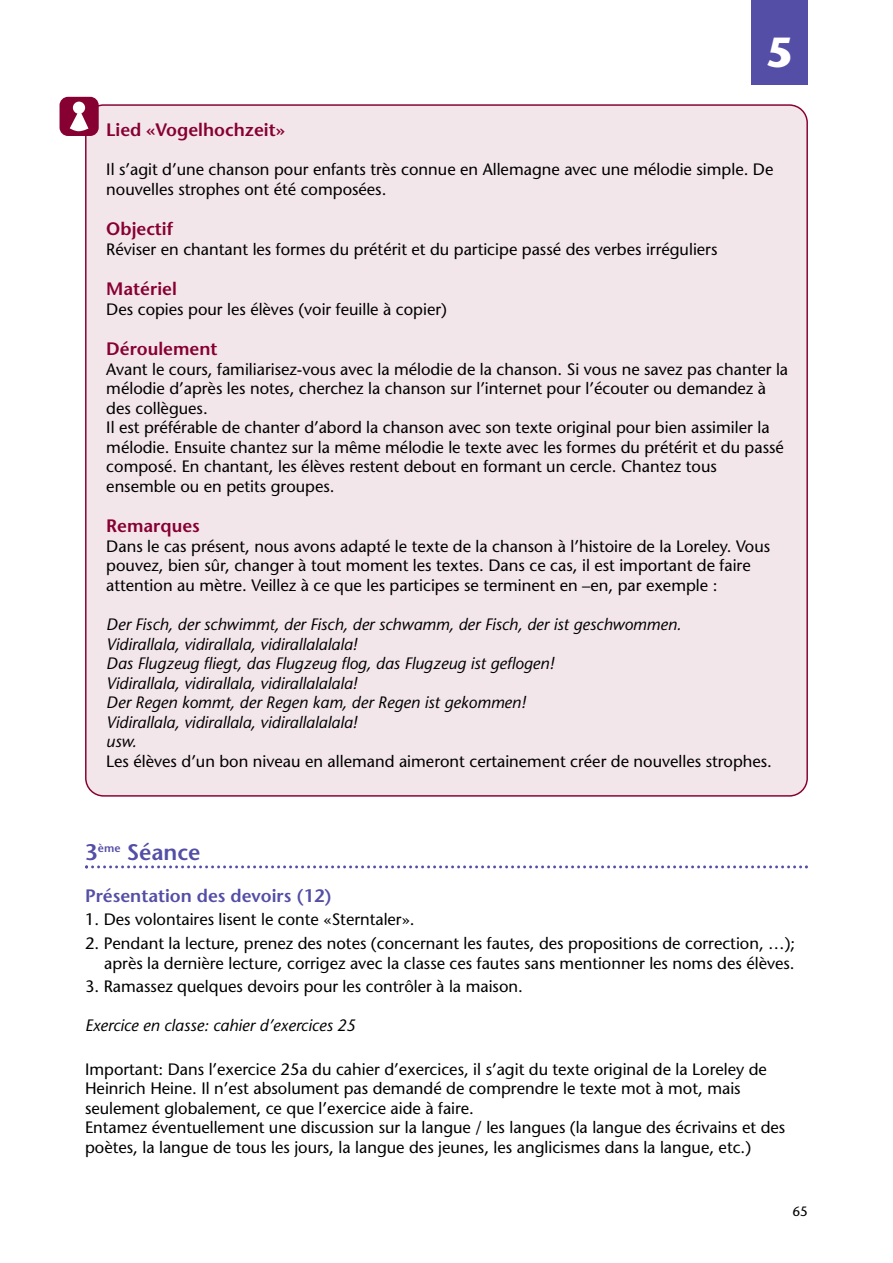
<style>
.page{position:relative;width:893px;height:1263px;background:#fff}
.page>*{position:absolute;margin:0;border:0;box-sizing:border-box;transform-origin:0 0}
.t1{font:700 42px "Stone Sans";color:#fff}
.t2{font:600 22.5px "Stone Sans";color:#544ea6}
.t3{font:600 18px "Stone Sans";color:#870032}
.t4{font:600 18px "Stone Sans";color:#544ea6}
.t5{font:16.5px/19.5px "Stone Sans";color:#000}
.t6{font:italic 16.5px/19.5px "Stone Sans";color:#000}
.t7{font:13.5px "Stone Sans";color:#000}
</style>
<div class="page">
<div style="left:751px;top:0;width:57px;height:85px;background:#544ea6"></div>
<div style="left:85px;top:104px;width:723px;height:693px;background:#f3e6eb"></div>
<div style="left:60px;top:97px;width:39px;height:39px;background:#870032;border-radius:9px"></div>
<div style="left:73px;top:102px;width:12px;height:12px;background:#fff;border-radius:50%"></div>
<svg style="left:70px;top:112px;width:18px;height:19px"></svg>
<svg style="left:85px;top:865px;width:723px;height:3px"></svg>
<h1 class="t1" style="left:766px;top:36px;width:28px">5</h1>
<p class="t3" style="left:106px;top:123px;width:180px">Lied «Vogelhochzeit»</p>
<p class="t5" style="left:106px;top:162px;width:669px">Il s’agit d’une chanson pour enfants très connue en Allemagne avec une mélodie simple. De nouvelles strophes ont été composées.</p>
<p class="t3" style="left:106px;top:222px;width:68px">Objectif</p>
<p class="t5" style="left:106px;top:241px;width:613px">Réviser en chantant les formes du prétérit et du participe passé des verbes irréguliers</p>
<p class="t3" style="left:106px;top:282px;width:72px">Matériel</p>
<p class="t5" style="left:106px;top:301px;width:342px">Des copies pour les élèves (voir feuille à copier)</p>
<p class="t3" style="left:106px;top:342px;width:113px">Déroulement</p>
<p class="t5" style="left:106px;top:361px;width:683px">Avant le cours, familiarisez-vous avec la mélodie de la chanson. Si vous ne savez pas chanter la mélodie d’après les notes, cherchez la chanson sur l’internet pour l’écouter ou demandez à des collègues.<br>Il est préférable de chanter d’abord la chanson avec son texte original pour bien assimiler la mélodie. Ensuite chantez sur la même mélodie le texte avec les formes du prétérit et du passé composé. En chantant, les élèves restent debout en formant un cercle. Chantez tous ensemble ou en petits groupes.</p>
<p class="t3" style="left:106px;top:519px;width:95px">Remarques</p>
<p class="t5" style="left:106px;top:538px;width:665px">Dans le cas présent, nous avons adapté le texte de la chanson à l’histoire de la Loreley. Vous pouvez, bien sûr, changer à tout moment les textes. Dans ce cas, il est important de faire attention au mètre. Veillez à ce que les participes se terminent en –en, par exemple :</p>
<p class="t6" style="left:106px;top:616px;width:577px">Der Fisch, der schwimmt, der Fisch, der schwamm, der Fisch, der ist geschwommen.<br>Vidirallala, vidirallala, vidirallalalala!<br>Das Flugzeug fliegt, das Flugzeug flog, das Flugzeug ist geflogen!<br>Vidirallala, vidirallala, vidirallalalala!<br>Der Regen kommt, der Regen kam, der Regen ist gekommen!<br>Vidirallala, vidirallala, vidirallalalala!<br>usw.</p>
<p class="t5" style="left:106px;top:753px;width:667px">Les élèves d’un bon niveau en allemand aimeront certainement créer de nouvelles strophes.</p>
<h2 class="t2" style="left:85px;top:843px;width:117px">3<sup>ème</sup> Séance</h2>
<p class="t4" style="left:85px;top:888px;width:248px">Présentation des devoirs (12)</p>
<p class="t5" style="left:85px;top:911px;width:331px">1. Des volontaires lisent le conte «Sterntaler».</p>
<p class="t5" style="left:85px;top:935px;width:712px;text-align:right">2. Pendant la lecture, prenez des notes (concernant les fautes, des propositions de correction, …); après la dernière lecture, corrigez avec la classe ces fautes sans mentionner les noms des élèves.</p>
<p class="t5" style="left:85px;top:978px;width:439px">3. Ramassez quelques devoirs pour les contrôler à la maison.</p>
<p class="t6" style="left:85px;top:1017px;width:273px">Exercice en classe: cahier d’exercices 25</p>
<p class="t5" style="left:85px;top:1061px;width:702px">Important: Dans l’exercice 25a du cahier d’exercices, il s’agit du texte original de la Loreley de Heinrich Heine. Il n’est absolument pas demandé de comprendre le texte mot à mot, mais seulement globalement, ce que l’exercice aide à faire.<br>Entamez éventuellement une discussion sur la langue / les langues (la langue des écrivains et des poètes, la langue de tous les jours, la langue des jeunes, les anglicismes dans la langue, etc.)</p>
<p class="t7" style="left:792px;top:1206px;width:17px">65</p>
</div>
